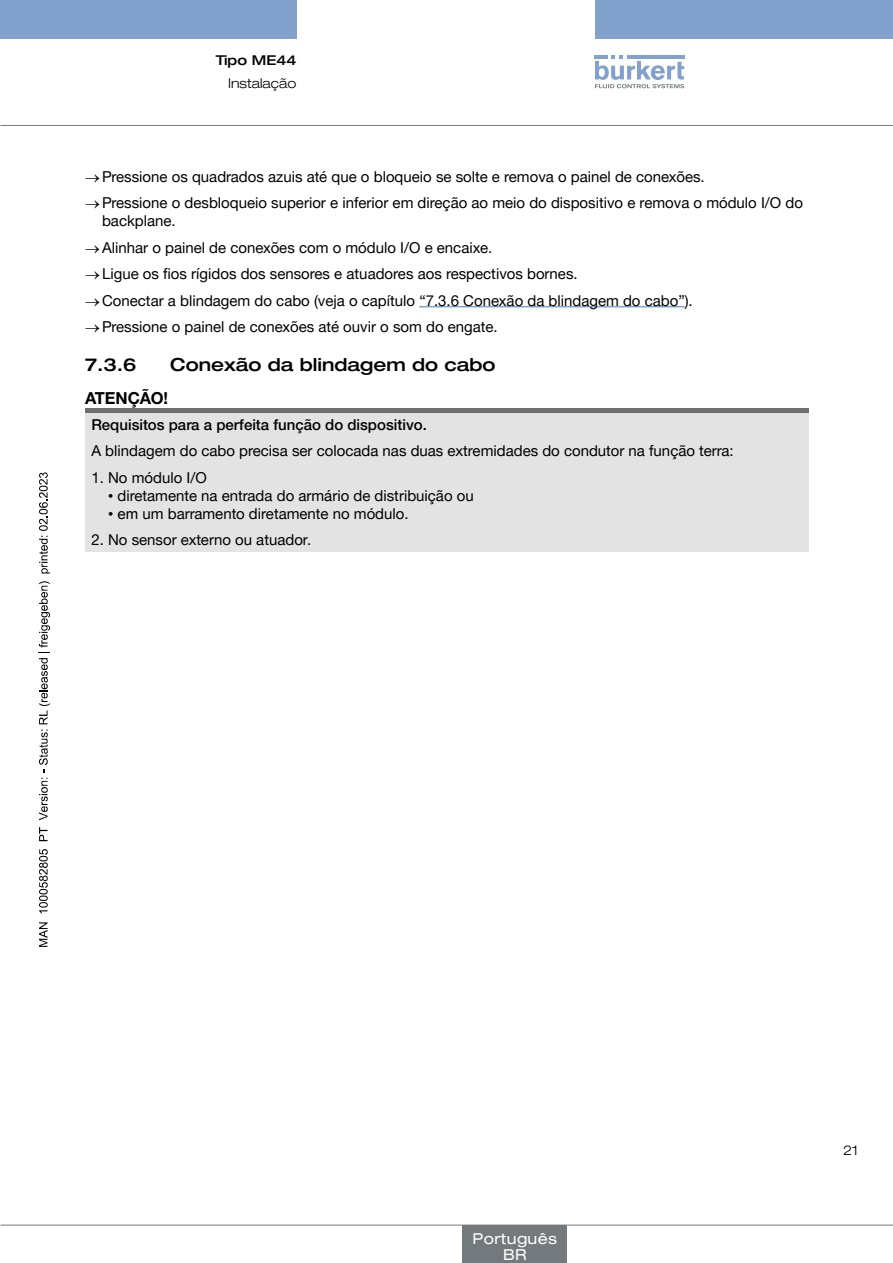
<style>
.page{position:relative;width:893px;height:1263px;background:#fff}
.page>*{position:absolute;margin:0;border:0;box-sizing:border-box;transform-origin:0 0}
.t1{font:500 expanded 18px "Helvetica Neue LTW1 G";color:#000}
.t2{font:700 16.5px "Helvetica Neue LTW1 G";letter-spacing:-.01em;color:#000}
.t3{font:15px/18px "Helvetica Neue LTW1 G";color:#000}
.t4{font:500 15px "Helvetica Neue LTW1 G";color:#000}
.t5{font:expanded 15px/16.5px "Helvetica Neue LTW1 G";letter-spacing:.025em;color:#fff;text-align:center}
.t6{font:300 expanded 13.5px "Helvetica Neue LTW1 G";color:#000}
.t7{font:500 expanded 13.5px "Helvetica Neue LTW1 G";color:#000}
.s1{font-family:"Arial Unicode MS"}
</style>
<div class="page">
<div style="left:0;top:0;width:297px;height:38px;background:#82a1cc"></div>
<div style="left:595px;top:0;width:298px;height:38px;background:#82a1cc"></div>
<svg style="left:595px;top:55px;width:89px;height:33px"></svg>
<hr style="left:0;top:125px;width:893px;height:1px;background:#73797c">
<hr style="left:419px;top:306px;width:266px;height:1px;background:#82a1cc">
<div style="left:85px;top:408px;width:724px;height:5px;background:#706f6f"></div>
<div style="left:85px;top:413px;width:724px;height:138px;background:#e3e3e3"></div>
<hr style="left:0;top:1225px;width:893px;height:1px;background:#73797c">
<div style="left:463px;top:1225px;width:104px;height:38px;background:#73797c"></div>
<svg style="left:39px;top:922px;width:9px;height:25px"></svg>
<svg style="left:39px;top:849px;width:9px;height:64px"></svg>
<svg style="left:39px;top:827px;width:9px;height:14px"></svg>
<svg style="left:39px;top:581px;width:11px;height:239px"></svg>
<svg style="left:39px;top:472px;width:11px;height:101px"></svg>
<p class="t7" style="left:216px;top:51px;width:82px">Tipo ME44</p>
<p class="t6" style="left:228px;top:75px;width:70px">Instalação</p>
<p class="t3" style="left:85px;top:167px;width:621px">→Pressione os quadrados azuis até que o bloqueio se solte e remova o painel de conexões.</p>
<p class="t3" style="left:102px;top:194px;width:702px;text-indent:-17px">→Pressione o desbloqueio superior e inferior em direção ao meio do dispositivo e remova o módulo I/O do backplane.</p>
<p class="t3" style="left:85px;top:238px;width:409px">→Alinhar o painel de conexões com o módulo I/O e encaixe.</p>
<p class="t3" style="left:85px;top:265px;width:494px">→Ligue os fios rígidos dos sensores e atuadores aos respectivos bornes.</p>
<p class="t3" style="left:85px;top:291px;width:609px">→Conectar a blindagem do cabo (veja o capítulo “7.3.6 Conexão da blindagem do cabo”).</p>
<p class="t3" style="left:85px;top:318px;width:414px">→Pressione o painel de conexões até ouvir o som do engate.</p>
<p class="t1" style="left:85px;top:353px;width:53px">7.3.6</p>
<p class="t1" style="left:170px;top:353px;width:327px">Conexão da blindagem do cabo</p>
<p class="t2" style="left:85px;top:388px;width:85px">ATENÇÃO!</p>
<p class="t4" style="left:91px;top:415px;width:337px">Requisitos para a perfeita função do dispositivo.</p>
<p class="t3" style="left:91px;top:442px;width:644px">A blindagem do cabo precisa ser colocada nas duas extremidades do condutor na função terra:</p>
<p class="t3" style="left:91px;top:468px;width:117px">1. No módulo I/O</p>
<p class="t3" style="left:108px;top:486px;width:367px"><span class="s1">•</span> diretamente na entrada do armário de distribuição ou</p>
<p class="t3" style="left:108px;top:504px;width:302px"><span class="s1">• em</span> um barramento diretamente no módulo.</p>
<p class="t3" style="left:91px;top:531px;width:221px">2. No sensor externo ou atuador.</p>
<p class="t5" style="left:473px;top:1230px;width:86px">Português<br>BR</p>
<p class="t6" style="left:843px;top:1142px;width:17px">21</p>
</div>
